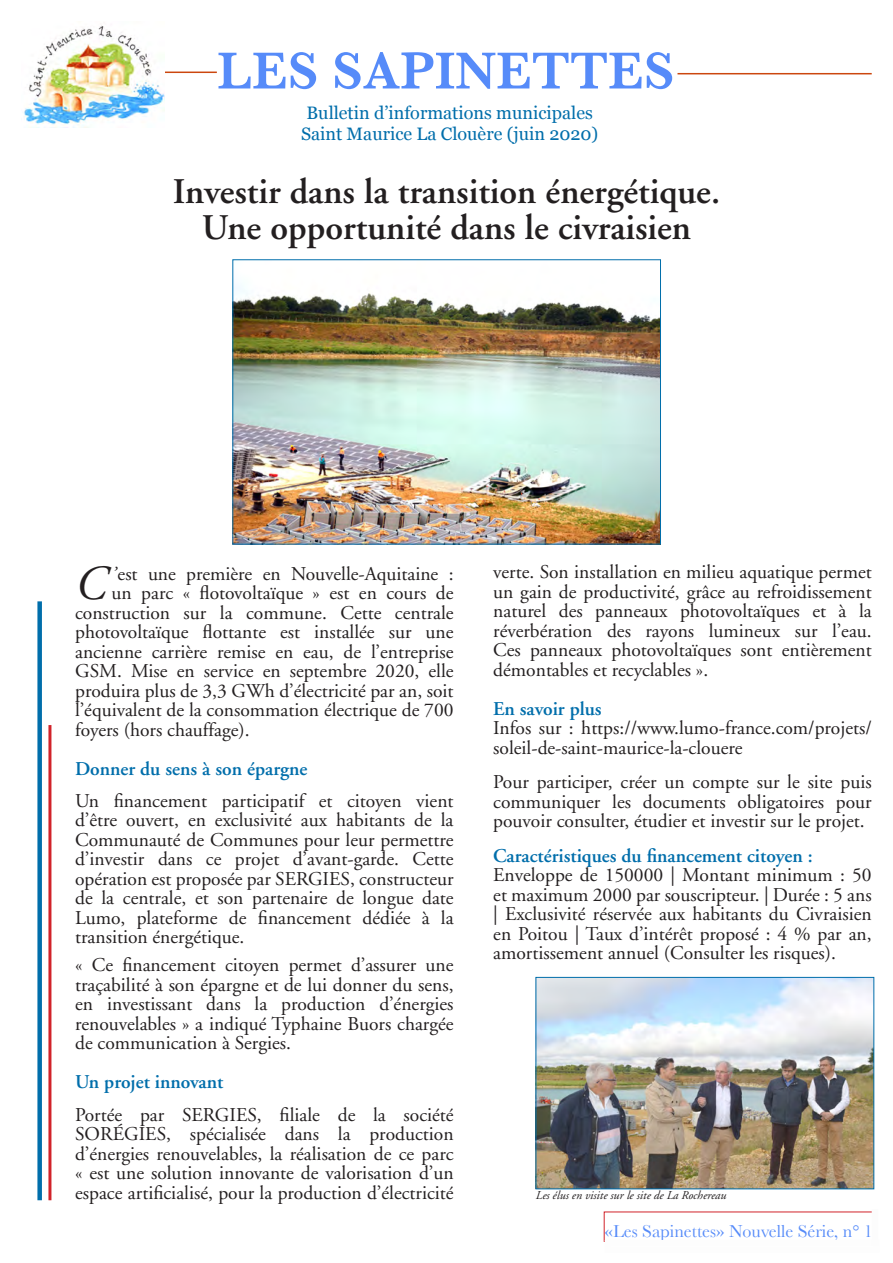
<style>
.page{position:relative;width:893px;height:1263px;background:#fff}
.page>*{position:absolute;margin:0;border:0;box-sizing:border-box;transform-origin:0 0}
.t1{font:600 54px "Baskerville";color:#568bf9}
.t2{font:italic 48.9px "Adobe Garamond";color:#231f20}
.t3{font:600 36px "Adobe Garamond";color:#231f20}
.t4{font:19.5px/19.5px "Adobe Garamond";color:#231f20;text-align:justify}
.t5{font:600 19.5px "Adobe Garamond";color:#006eab}
.t6{font:18px "Georgia";color:#006eab}
.t7{font:18px "Baskerville";color:#568bf9}
.t8{font:italic 12px "Adobe Garamond";color:#231f20}
.s1{font-style:italic}
</style>
<div class="page">
<hr style="left:165px;top:72px;width:52px;height:1px;background:#cc470f">
<img style="left:24px;top:25px;width:140px;height:103px">
<hr style="left:677px;top:73px;width:195px;height:1px;background:#cc470f">
<div style="left:37px;top:601px;width:5px;height:599px;background:#006eab"></div>
<hr style="left:48px;top:725px;width:3px;height:475px;background:#d1232a">
<img style="left:234px;top:285px;width:425px;height:257px">
<div style="left:232px;top:259px;width:429px;height:285px;border:1px solid #006eab"></div>
<img style="left:538px;top:979px;width:334px;height:208px">
<div style="left:536px;top:977px;width:338px;height:212px;border:1px solid #006eab"></div>
<p class="t1" style="left:217px;top:39px;width:459px">LES SAPINETTES</p>
<p class="t6" style="left:307px;top:102px;width:288px">Bulletin d’informations municipales</p>
<p class="t6" style="left:301px;top:123px;width:299px">Saint Maurice La Clouère (juin 2020)</p>
<p class="t3" style="left:173px;top:172px;width:549px">Investir dans la transition énergétique.</p>
<p class="t3" style="left:202px;top:208px;width:491px">Une opportunité dans le civraisien</p>
<p class="t2" style="left:75px;top:557px;width:33px">C</p>
<p class="t4" style="left:112px;top:564px;width:343px"><span class="s1">’</span>est une première en Nouvelle-Aquitaine :</p>
<p class="t4" style="left:112px;top:584px;width:343px">un parc « flotovoltaïque » est en cours de</p>
<p class="t4" style="left:75px;top:603px;width:380px">construction sur la commune. Cette centrale</p>
<p class="t4" style="left:75px;top:623px;width:380px">photovoltaïque flottante est installée sur une</p>
<p class="t4" style="left:75px;top:642px;width:380px">ancienne carrière remise en eau, de l’entreprise</p>
<p class="t4" style="left:75px;top:662px;width:380px">GSM. Mise en service en septembre 2020, elle</p>
<p class="t4" style="left:75px;top:681px;width:380px">produira plus de 3,3 GWh d’électricité par an, soit</p>
<p class="t4" style="left:75px;top:701px;width:380px">l’équivalent de la consommation électrique de 700</p>
<p class="t4" style="left:75px;top:720px;width:176px">foyers (hors chauffage).</p>
<p class="t5" style="left:75px;top:758px;width:234px">Donner du sens à son épargne</p>
<p class="t4" style="left:75px;top:791px;width:380px">Un financement participatif et citoyen vient d’être ouvert, en exclusivité aux habitants de la Communauté de Communes pour leur permettre d’investir dans ce projet d’avant-garde. Cette opération est proposée par SERGIES, constructeur de la centrale, et son partenaire de longue date Lumo, plateforme de financement dédiée à la transition énergétique.</p>
<p class="t4" style="left:75px;top:956px;width:380px">« Ce financement citoyen permet d’assurer une traçabilité à son épargne et de lui donner du sens, en investissant dans la production d’énergies renouvelables » a indiqué Typhaine Buors chargée de communication à Sergies.</p>
<p class="t5" style="left:75px;top:1071px;width:150px">Un projet innovant</p>
<p class="t4" style="left:75px;top:1105px;width:380px">Portée par SERGIES, filiale de la société SORÉGIES, spécialisée dans la production d’énergies renouvelables, la réalisation de ce parc « est une solution innovante de valorisation d’un espace artificialisé, pour la production d’électricité</p>
<p class="t4" style="left:493px;top:563px;width:380px">verte. Son installation en milieu aquatique permet un gain de productivité, grâce au refroidissement naturel des panneaux photovoltaïques et à la réverbération des rayons lumineux sur l’eau.<br>Ces panneaux photovoltaïques sont entièrement démontables et recyclables ».</p>
<p class="t5" style="left:493px;top:698px;width:110px">En savoir plus</p>
<p class="t4" style="left:493px;top:719px;width:380px">Infos sur : https://www.lumo-france.com/projets/ soleil-de-saint-maurice-la-clouere</p>
<p class="t4" style="left:493px;top:773px;width:380px">Pour participer, créer un compte sur le site puis communiquer les documents obligatoires pour pouvoir consulter, étudier et investir sur le projet.</p>
<p class="t5" style="left:493px;top:845px;width:321px">Caractéristiques du financement citoyen :</p>
<p class="t4" style="left:493px;top:866px;width:380px">Enveloppe de 150000 | Montant minimum : 50 et maximum 2000 par souscripteur. | Durée : 5 ans | Exclusivité réservée aux habitants du Civraisien en Poitou | Taux d’intérêt proposé : 4 % par an, amortissement annuel (Consulter les risques).</p>
<p class="t8" style="left:536px;top:1189px;width:192px">Les élus en visite sur le site de La Rochereau</p>
<p class="t7" style="left:605px;top:1220px;width:270px">«Les Sapinettes» Nouvelle Série, n° 1</p>
</div>
